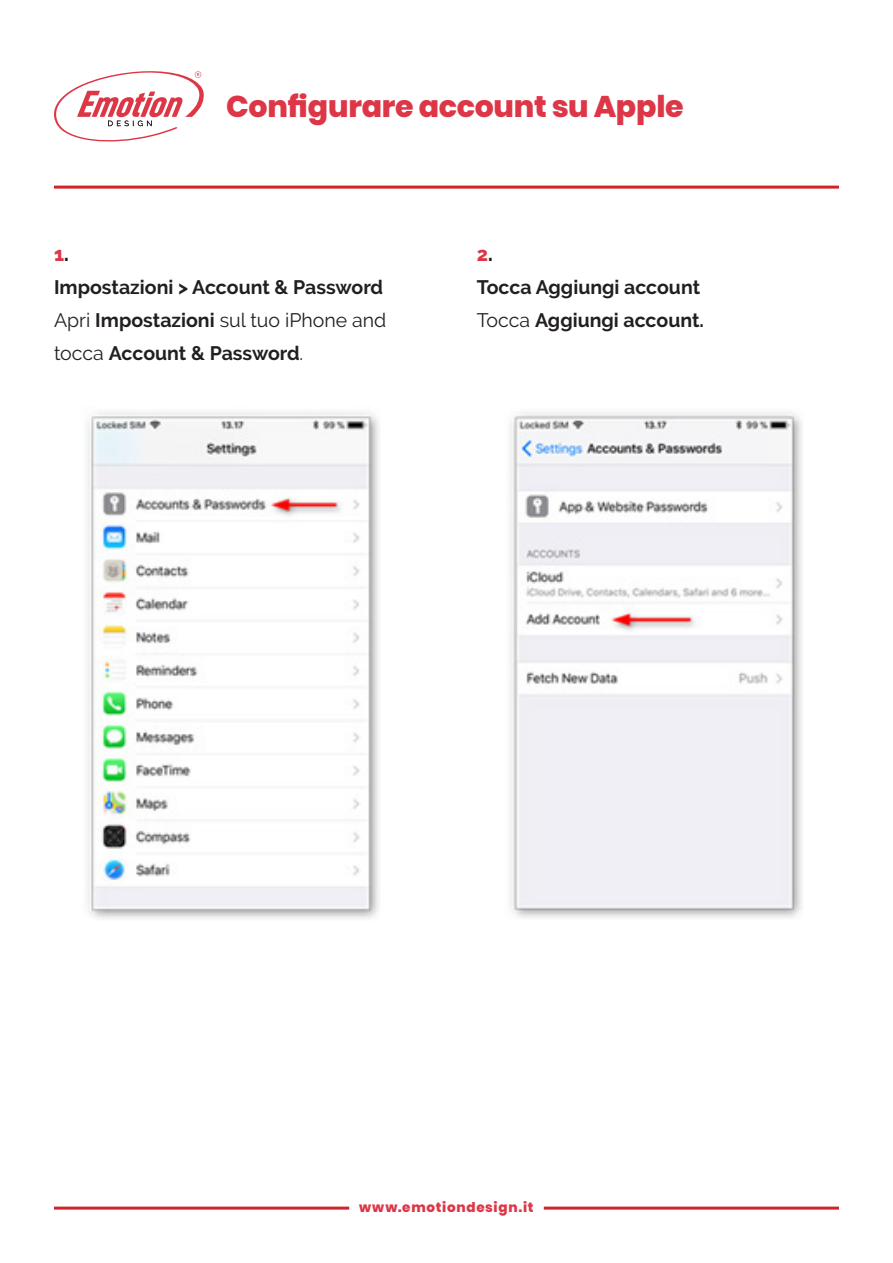
<style>
.page{position:relative;width:893px;height:1263px;background:#fff}
.page>*{position:absolute;margin:0;border:0;box-sizing:border-box;transform-origin:0 0}
.t1{font:800 30px "Poppins";letter-spacing:-.01em;color:#dd3747}
.t2{font:700 19.5px/33px "Raleway";color:#231f20}
.t3{font:800 19.5px "Raleway";color:#dd3747}
.t4{font:800 13.5px "Poppins";letter-spacing:.055em;color:#dd3747}
.s1{color:#231f20}
.s2{font-weight:400}
</style>
<div class="page">
<hr style="left:54px;top:186px;width:785px;height:3px;background:#d1232a">
<img style="left:87px;top:411px;width:292px;height:508px">
<hr style="left:54px;top:1206px;width:295px;height:3px;background:#d1232a">
<hr style="left:544px;top:1206px;width:295px;height:3px;background:#d1232a">
<img style="left:510px;top:412px;width:292px;height:506px">
<svg style="left:54px;top:71px;width:150px;height:71px"></svg>
<p class="t1" style="left:226px;top:89px;width:459px">Configurare account su Apple</p>
<p class="t3" style="left:54px;top:243px;width:16px">1<span class="s1">.</span></p>
<p class="t2" style="left:54px;top:270px;width:331px">Impostazioni &gt; Account &amp; Password</p>
<p class="t2" style="left:54px;top:303px;width:334px"><span class="s2">Apri</span> Impostazioni <span class="s2">sul tuo iPhone and tocca</span> Account &amp; Password<span class="s2">.</span></p>
<p class="t3" style="left:477px;top:243px;width:17px">2<span class="s1">.</span></p>
<p class="t2" style="left:477px;top:270px;width:225px">Tocca Aggiungi account</p>
<p class="t2" style="left:477px;top:303px;width:228px"><span class="s2">Tocca</span> Aggiungi account.</p>
<p class="t4" style="left:359px;top:1199px;width:176px">www.emotiondesign.it</p>
</div>
